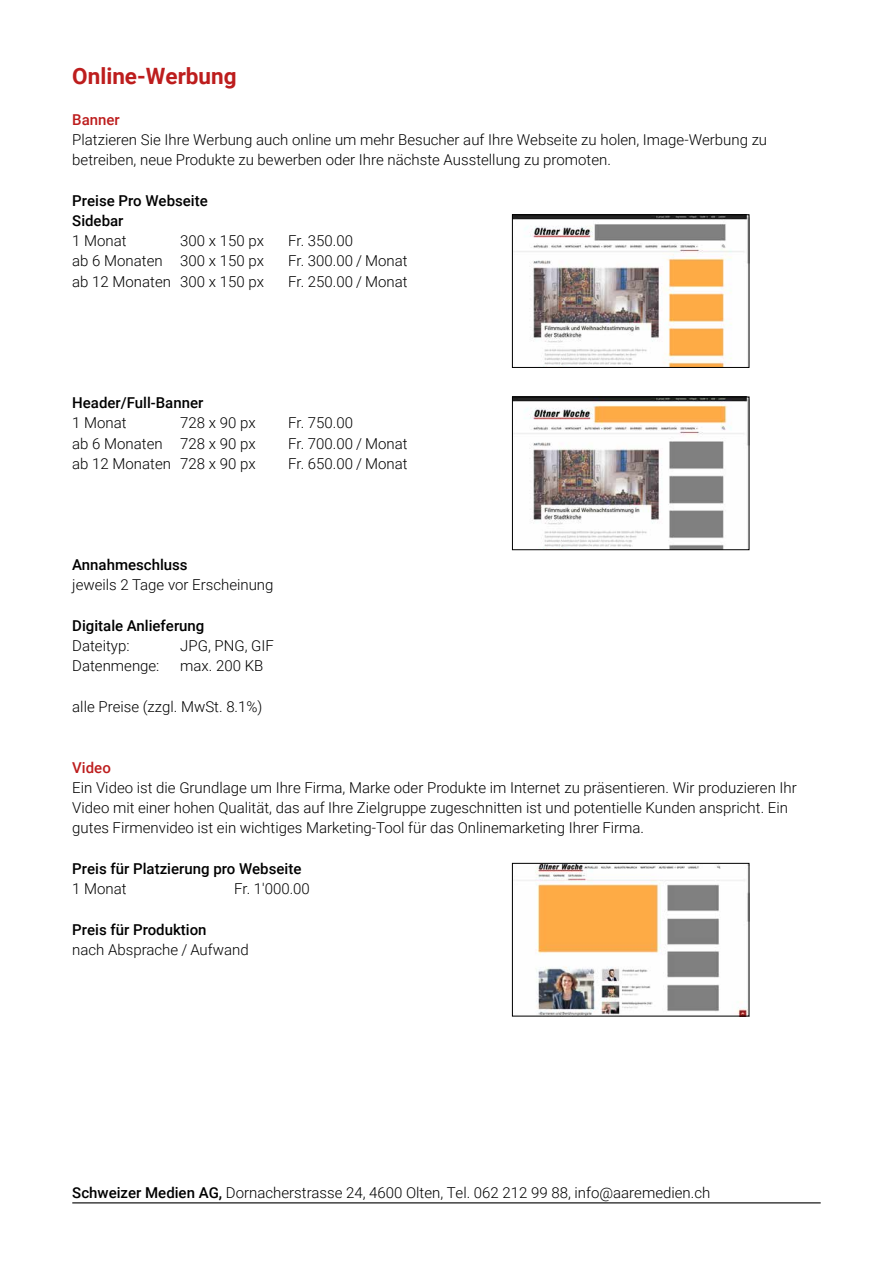
<style>
.page{position:relative;width:893px;height:1263px;background:#fff}
.page>*{position:absolute;margin:0;border:0;box-sizing:border-box;transform-origin:0 0}
.t1{font:700 22.5px "Roboto";color:#bd1d1d}
.t2{font:300 15px/20.2px "Roboto";color:#000}
.t3{font:500 15px/20.2px "Roboto";color:#000}
.t4{font:500 15px "Roboto";color:#bd1d1d}
.s1{font-weight:500}
</style>
<div class="page">
<hr style="left:72px;top:1202px;width:749px;height:1px;background:#000">
<img style="left:514px;top:217px;width:233px;height:149px">
<div style="left:512px;top:215px;width:237px;height:153px;border:1px solid #000"></div>
<img style="left:514px;top:865px;width:233px;height:149px">
<div style="left:512px;top:863px;width:237px;height:153px;border:1px solid #000"></div>
<img style="left:514px;top:399px;width:233px;height:149px">
<div style="left:512px;top:397px;width:237px;height:153px;border:1px solid #000"></div>
<h1 class="t1" style="left:72px;top:60px;width:166px">Online-Werbung</h1>
<p class="t4" style="left:72px;top:109px;width:49px">Banner</p>
<p class="t2" style="left:72px;top:129px;width:696px">Platzieren Sie Ihre Werbung auch online um mehr Besucher auf Ihre Webseite zu holen, Image-Werbung zu betreiben, neue Produkte zu bewerben oder Ihre nächste Ausstellung zu promoten.</p>
<p class="t3" style="left:72px;top:190px;width:137px">Preise Pro Webseite<br>Sidebar</p>
<p class="t2" style="left:72px;top:230px;width:56px">1 Monat</p>
<p class="t2" style="left:180px;top:230px;width:85px">300 x 150 px</p>
<p class="t2" style="left:288px;top:230px;width:66px">Fr. 350.00</p>
<p class="t2" style="left:72px;top:250px;width:193px">ab 6 Monaten 300 x 150 px</p>
<p class="t2" style="left:288px;top:250px;width:121px">Fr. 300.00 / Monat</p>
<p class="t2" style="left:72px;top:271px;width:193px">ab 12 Monaten 300 x 150 px</p>
<p class="t2" style="left:288px;top:271px;width:121px">Fr. 250.00 / Monat</p>
<p class="t3" style="left:72px;top:392px;width:133px">Header/Full-Banner</p>
<p class="t2" style="left:72px;top:412px;width:56px">1 Monat</p>
<p class="t2" style="left:180px;top:412px;width:77px">728 x 90 px</p>
<p class="t2" style="left:288px;top:412px;width:66px">Fr. 750.00</p>
<p class="t2" style="left:72px;top:433px;width:185px">ab 6 Monaten 728 x 90 px</p>
<p class="t2" style="left:288px;top:433px;width:121px">Fr. 700.00 / Monat</p>
<p class="t2" style="left:72px;top:453px;width:185px">ab 12 Monaten 728 x 90 px</p>
<p class="t2" style="left:288px;top:453px;width:121px">Fr. 650.00 / Monat</p>
<p class="t3" style="left:72px;top:554px;width:117px">Annahmeschluss</p>
<p class="t2" style="left:72px;top:574px;width:203px">jeweils 2 Tage vor Erscheinung</p>
<p class="t3" style="left:72px;top:615px;width:134px">Digitale Anlieferung</p>
<p class="t2" style="left:72px;top:635px;width:59px">Dateityp:</p>
<p class="t2" style="left:180px;top:635px;width:95px">JPG, PNG, GIF</p>
<p class="t2" style="left:72px;top:655px;width:89px">Datenmenge:</p>
<p class="t2" style="left:180px;top:655px;width:85px">max. 200 KB</p>
<p class="t2" style="left:72px;top:696px;width:192px">alle Preise (zzgl. MwSt. 8.1%)</p>
<p class="t4" style="left:72px;top:757px;width:40px">Video</p>
<p class="t2" style="left:72px;top:777px;width:726px">Ein Video ist die Grundlage um Ihre Firma, Marke oder Produkte im Internet zu präsentieren. Wir produzieren Ihr<br>Video mit einer hohen Qualität, das auf Ihre Zielgruppe zugeschnitten ist und potentielle Kunden anspricht. Ein gutes Firmenvideo ist ein wichtiges Marketing-Tool für das Onlinemarketing Ihrer Firma.</p>
<p class="t3" style="left:72px;top:858px;width:231px">Preis für Platzierung pro Webseite</p>
<p class="t2" style="left:72px;top:878px;width:56px">1 Monat</p>
<p class="t2" style="left:234px;top:878px;width:77px">Fr. 1'000.00</p>
<p class="t3" style="left:72px;top:919px;width:136px">Preis für Produktion</p>
<p class="t2" style="left:72px;top:939px;width:178px">nach Absprache / Aufwand</p>
<p class="t2" style="left:72px;top:1182px;width:640px"><span class="s1">Schweizer Medien AG,</span> Dornacherstrasse 24, 4600 Olten, Tel. 062 212 99 88, info@aaremedien.ch</p>
</div>
